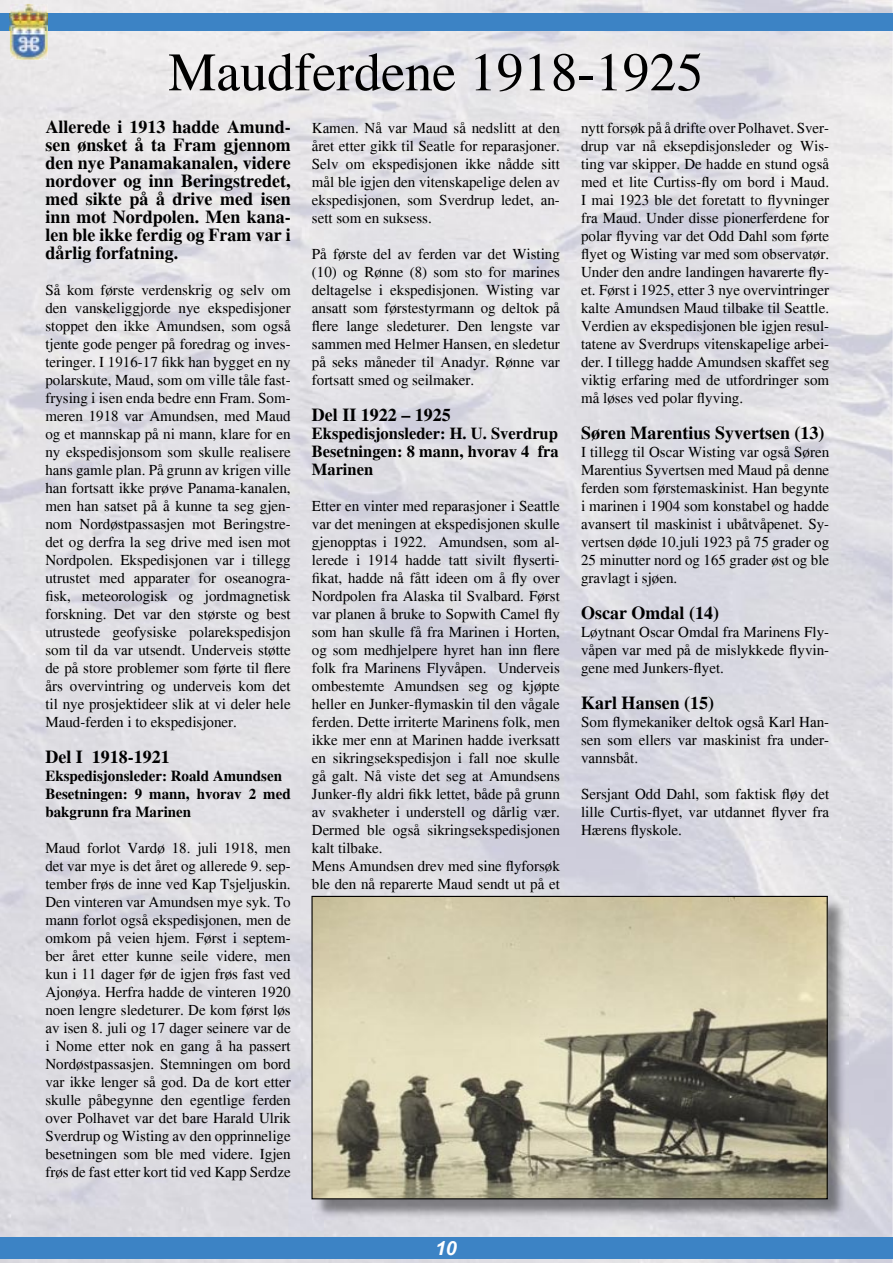
<style>
.page{position:relative;width:893px;height:1263px;background:#fff}
.page>*{position:absolute;margin:0;border:0;box-sizing:border-box;transform-origin:0 0}
.t1{font:54px "Times";color:#000}
.t2{font:italic 700 19.5px "Arial";color:#fff}
.t3{font:700 18px/18px "Times";color:#000;text-align:justify}
.t4{font:700 16.5px/18px "Times";color:#000;text-align:justify}
.t5{font:15px/18px "Times";color:#000;text-align:justify}
.t6{font:700 15px/18px "Times";color:#000}
</style>
<div class="page">
<img style="left:649px;top:841px;width:244px;height:106px">
<img style="left:839px;top:947px;width:54px;height:316px">
<div style="left:0;top:1237px;width:893px;height:22px;background:#3c83c5"></div>
<div style="left:0;top:13px;width:893px;height:18px;background:#3c83c5"></div>
<img style="left:10px;top:4px;width:38px;height:56px">
<img style="left:10px;top:13px;width:38px;height:18px">
<img style="left:312px;top:896px;width:536px;height:324px">
<svg style="left:311px;top:896px;width:517px;height:303px;background:#b2ac91"></svg>
<h1 class="t1" style="left:168px;top:40px;width:537px">Maudferdene 1918-1925</h1>
<p class="t3" style="left:45px;top:117px;width:247px">Allerede i 1913 hadde Amund&shy;sen ønsket å ta Fram gjennom den nye Panamakanalen, videre nordover og inn Beringstredet, med sikte på å drive med isen inn mot Nordpolen. Men kana&shy;len ble ikke ferdig og Fram var i dårlig forfatning.</p>
<p class="t5" style="left:45px;top:280px;width:247px">Så kom første verdenskrig og selv om den vanskeliggjorde nye ekspedisjoner stoppet den ikke Amundsen, som også tjente gode penger på foredrag og inves&shy;teringer. I 1916-17 fikk han bygget en ny polarskute, Maud, som om ville tåle fast&shy;frysing i isen enda bedre enn Fram. Som&shy;meren 1918 var Amundsen, med Maud og et mannskap på ni mann, klare for en ny ekspedisjonsom som skulle realisere hans gamle plan. På grunn av krigen ville han fortsatt ikke prøve Panama-kanalen, men han satset på å kunne ta seg gjen&shy;nom Nordøstpassasjen mot Beringstre&shy;det og derfra la seg drive med isen mot Nordpolen. Ekspedisjonen var i tillegg utrustet med apparater for oseanogra&shy;fisk, meteorologisk og jordmagnetisk forskning. Det var den største og best utrustede geofysiske polarekspedisjon som til da var utsendt. Underveis støtte de på store problemer som førte til flere års overvintring og underveis kom det til nye prosjektideer slik at vi deler hele Maud-ferden i to ekspedisjoner.</p>
<p class="t3" style="left:45px;top:747px;width:126px">Del I 1918-1921</p>
<p class="t6" style="left:45px;top:766px;width:247px">Ekspedisjonsleder: Roald Amundsen<br>Besetningen: 9 mann, hvorav 2 med bakgrunn fra Marinen</p>
<p class="t5" style="left:45px;top:838px;width:247px">Maud forlot Vardø 18. juli 1918, men det var mye is det året og allerede 9. sep&shy;tember frøs de inne ved Kap Tsjeljuskin.<br>Den vinteren var Amundsen mye syk. To mann forlot også ekspedisjonen, men de omkom på veien hjem. Først i septem&shy;ber året etter kunne seile videre, men kun i 11 dager før de igjen frøs fast ved Ajonøya. Herfra hadde de vinteren 1920 noen lengre sledeturer. De kom først løs av isen 8. juli og 17 dager seinere var de i Nome etter nok en gang å ha passert Nordøstpassasjen. Stemningen om bord var ikke lenger så god. Da de kort etter skulle påbegynne den egentlige ferden over Polhavet var det bare Harald Ulrik Sverdrup og Wisting av den opprinnelige besetningen som ble med videre. Igjen frøs de fast etter kort tid ved Kapp Serdze</p>
<p class="t5" style="left:312px;top:118px;width:250px">Kamen. Nå var Maud så nedslitt at den året etter gikk til Seatle for reparasjoner.<br>Selv om ekspedisjonen ikke nådde sitt mål ble igjen den vitenskapelige delen av ekspedisjonen, som Sverdrup ledet, an&shy;sett som en suksess.</p>
<p class="t5" style="left:312px;top:244px;width:250px">På første del av ferden var det Wisting (10) og Rønne (8) som sto for marines deltagelse i ekspedisjonen. Wisting var ansatt som førstestyrmann og deltok på flere lange sledeturer. Den lengste var sammen med Helmer Hansen, en sledetur på seks måneder til Anadyr. Rønne var fortsatt smed og seilmaker.</p>
<p class="t3" style="left:312px;top:405px;width:140px">Del II 1922 – 1925</p>
<p class="t4" style="left:312px;top:424px;width:249px">Ekspedisjonsleder: H. U. Sverdrup Besetningen: 8 mann, hvorav 4 fra Marinen</p>
<p class="t5" style="left:312px;top:496px;width:250px;text-align:left">Etter en vinter med reparasjoner i Seattle var det meningen at ekspedisjonen skulle gjenopptas i 1922. Amundsen, som al&shy;lerede i 1914 hadde tatt sivilt flyserti&shy;fikat, hadde nå fått ideen om å fly over Nordpolen fra Alaska til Svalbard. Først var planen å bruke to Sopwith Camel fly som han skulle få fra Marinen i Horten, og som medhjelpere hyret han inn flere folk fra Marinens Flyvåpen. Underveis ombestemte Amundsen seg og kjøpte heller en Junker-flymaskin til den vågale ferden. Dette irriterte Marinens folk, men ikke mer enn at Marinen hadde iverksatt en sikringsekspedisjon i fall noe skulle gå galt. Nå viste det seg at Amundsens Junker-fly aldri fikk lettet, både på grunn av svakheter i understell og dårlig vær.<br>Dermed ble også sikringsekspedisjonen kalt tilbake.<br>Mens Amundsen drev med sine flyforsøk ble den nå reparerte Maud sendt ut på et</p>
<p class="t5" style="left:581px;top:118px;width:250px">nytt forsøk på å drifte over Polhavet. Sver&shy;drup var nå eksepdisjonsleder og Wis&shy;ting var skipper. De hadde en stund også med et lite Curtiss-fly om bord i Maud.<br>I mai 1923 ble det foretatt to flyvninger fra Maud. Under disse pionerferdene for polar flyving var det Odd Dahl som førte flyet og Wisting var med som observatør.<br>Under den andre landingen havarerte fly&shy;et. Først i 1925, etter 3 nye overvintringer kalte Amundsen Maud tilbake til Seattle.<br>Verdien av ekspedisjonen ble igjen resul&shy;tatene av Sverdrups vitenskapelige arbei&shy;der. I tillegg hadde Amundsen skaffet seg viktig erfaring med de utfordringer som må løses ved polar flyving.</p>
<p class="t3" style="left:581px;top:423px;width:245px">Søren Marentius Syvertsen (13)</p>
<p class="t5" style="left:581px;top:442px;width:250px">I tillegg til Oscar Wisting var også Søren Marentius Syvertsen med Maud på denne ferden som førstemaskinist. Han begynte i marinen i 1904 som konstabel og hadde avansert til maskinist i ubåtvåpenet. Sy&shy;vertsen døde 10.juli 1923 på 75 grader og 25 minutter nord og 165 grader øst og ble gravlagt i sjøen.</p>
<p class="t3" style="left:581px;top:603px;width:139px">Oscar Omdal (14)</p>
<p class="t5" style="left:581px;top:622px;width:250px">Løytnant Oscar Omdal fra Marinens Fly&shy;våpen var med på de mislykkede flyvin&shy;gene med Junkers-flyet.</p>
<p class="t3" style="left:581px;top:693px;width:135px">Karl Hansen (15)</p>
<p class="t5" style="left:581px;top:712px;width:250px">Som flymekaniker deltok også Karl Han&shy;sen som ellers var maskinist fra under&shy;vannsbåt.</p>
<p class="t5" style="left:581px;top:784px;width:250px">Sersjant Odd Dahl, som faktisk fløy det lille Curtis-flyet, var utdannet flyver fra Hærens flyskole.</p>
<h2 class="t2" style="left:435px;top:1236px;width:23px">10</h2>
</div>
